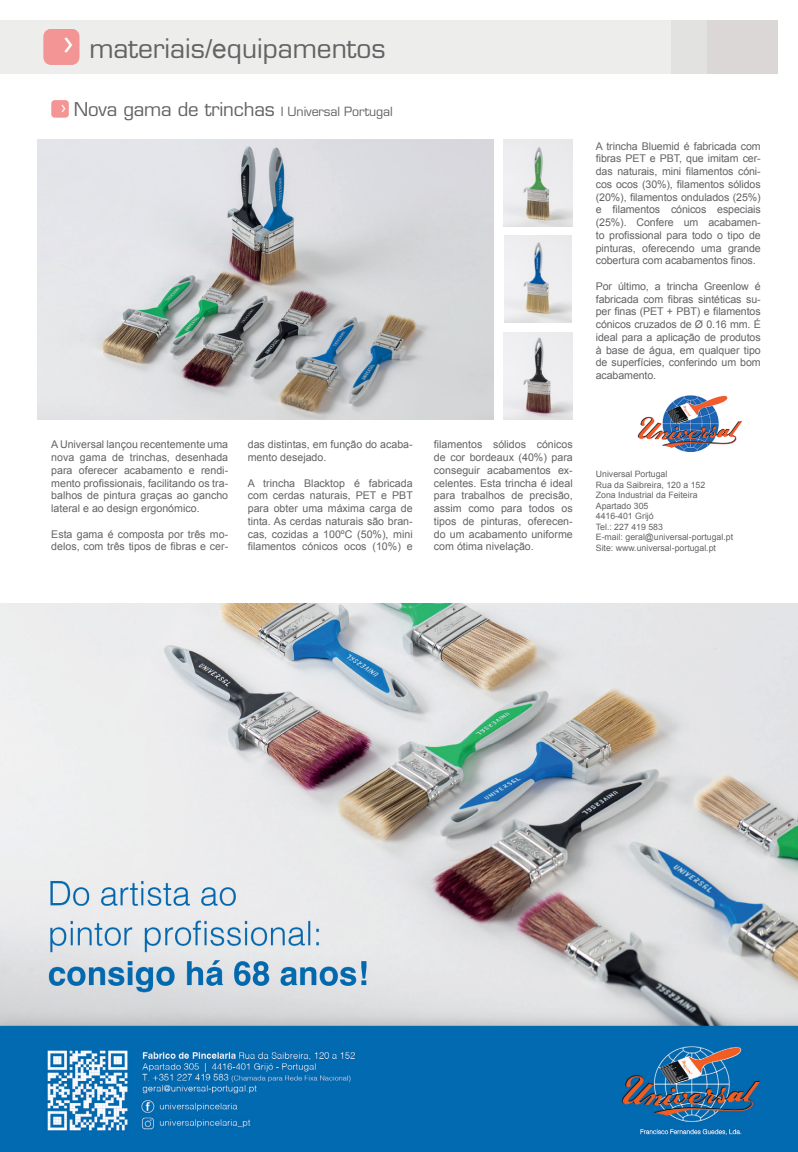
<style>
.page{position:relative;width:798px;height:1152px;background:#fff}
.page>*{position:absolute;margin:0;border:0;box-sizing:border-box;transform-origin:0 0}
.t1{font:30px "Meta";color:#fff}
.t2{font:26.25px "Eurostile";color:#636366}
.t3{font:18.62px "Eurostile";letter-spacing:-.01em;color:#636366}
.t4{font:14.88px "Meta";color:#fff}
.t5{font:10.62px/12.8px "Arial";color:#636366;text-align:justify}
.t6{font:8.75px/10.5px "Arial";color:#636366}
.s1{font-family:"Arial"}
.s2{font-size:12.38px}
</style>
<div class="page">
<div style="left:0;top:20px;width:777px;height:54px;background:#ededec"></div>
<div style="left:671px;top:20px;width:35px;height:54px;background:#e2e2e1"></div>
<div style="left:706px;top:20px;width:71px;height:54px;background:#dad7d6"></div>
<img style="left:0;top:604px;width:797px;height:548px">
<div style="left:44px;top:29px;width:35px;height:36px;background:#f29594;border-radius:7px"></div>
<div style="left:51px;top:100px;width:18px;height:18px;background:#f29594;border-radius:4px"></div>
<img style="left:37px;top:139px;width:456px;height:281px">
<img style="left:503px;top:139px;width:69px;height:87px">
<img style="left:504px;top:235px;width:67px;height:87px">
<img style="left:503px;top:333px;width:69px;height:87px">
<img style="left:637px;top:395px;width:105px;height:56px">
<p class="t1" style="left:64px;top:27px;width:11px">&gt;</p>
<p class="t2" style="left:89px;top:33px;width:297px">materiais<span class="s1">/e</span>quipamentos</p>
<p class="t4" style="left:61px;top:99px;width:6px">&gt;</p>
<p class="t3" style="left:74px;top:98px;width:320px">Nova gama de trinchas <span class="s2">I Universal Portugal</span></p>
<p class="t5" style="left:595px;top:139px;width:166px">A trincha Bluemid é fabricada com fibras PET e PBT, que imitam cer&shy;das naturais, mini filamentos cóni&shy;cos ocos (30%), filamentos sólidos (20%), filamentos ondulados (25%) e filamentos cónicos especiais (25%). Confere um acabamen&shy;to profissional para todo o tipo de pinturas, oferecendo uma grande cobertura com acabamentos finos.</p>
<p class="t5" style="left:595px;top:280px;width:166px">Por último, a trincha Greenlow é fabricada com fibras sintéticas su&shy;per finas (PET + PBT) e filamentos cónicos cruzados de Ø 0.16 mm. É ideal para a aplicação de produtos à base de água, em qualquer tipo de superfícies, conferindo um bom acabamento.</p>
<p class="t5" style="left:51px;top:438px;width:178px">A Universal lançou recentemente uma nova gama de trinchas, desenhada para oferecer acabamento e rendi&shy;mento profissionais, facilitando os tra&shy;balhos de pintura graças ao gancho lateral e ao design ergonómico.</p>
<p class="t5" style="left:51px;top:528px;width:178px">Esta gama é composta por três mo&shy;delos, com três tipos de fibras e cer-</p>
<p class="t5" style="left:248px;top:438px;width:166px">das distintas, em função do acaba&shy;mento desejado.</p>
<p class="t5" style="left:248px;top:477px;width:166px">A trincha Blacktop é fabricada com cerdas naturais, PET e PBT para obter uma máxima carga de tinta. As cerdas naturais são bran&shy;cas, cozidas a 100ºC (50%), mini filamentos cónicos ocos (10%) e</p>
<p class="t5" style="left:434px;top:438px;width:140px">filamentos sólidos cónicos de cor bordeaux (40%) para conseguir acabamentos ex&shy;celentes. Esta trincha é ideal para trabalhos de precisão, assim como para todos os tipos de pinturas, oferecen&shy;do um acabamento uniforme com ótima nivelação.</p>
<p class="t6" style="left:595px;top:469px;width:139px">Universal Portugal<br>Rua da Saibreira, 120 a 152<br>Zona Industrial da Feiteira<br>Apartado 305<br>4416-401 Grijó<br>Tel.: 227 419 583<br>E-mail: geral@universal-portugal.pt<br>Site: www.universal-portugal.pt</p>
</div>
